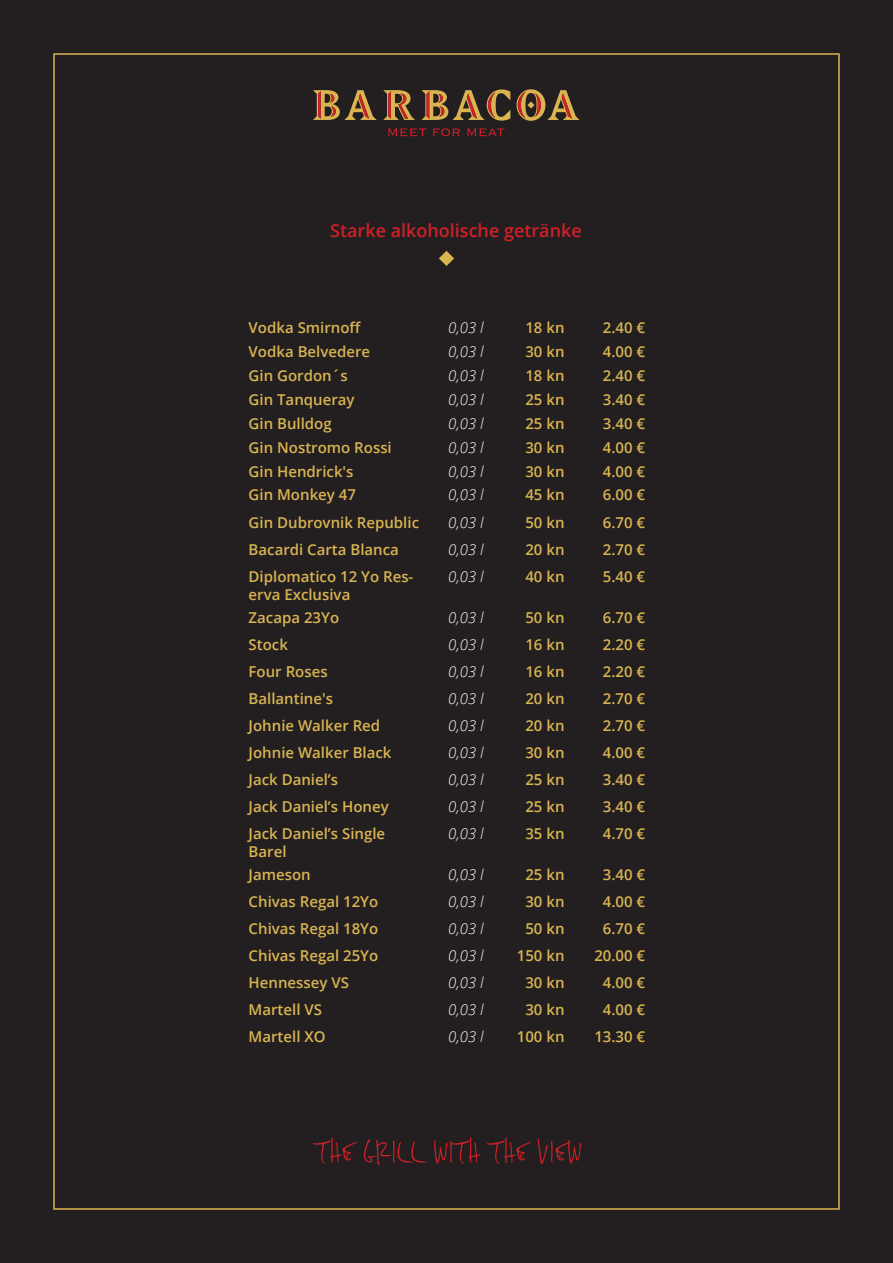
<style>
.page{position:relative;width:893px;height:1263px;background:#fff}
.page>*{position:absolute;margin:0;border:0;box-sizing:border-box;transform-origin:0 0}
.t1{font:600 18px "Open Sans";color:#d02028}
.t2{font:600 15px/18px "Open Sans";color:#d9b451}
.t3{font:italic 300 15px "Open Sans";color:#fff}
</style>
<div class="page">
<div style="left:0;top:0;width:893px;height:1262px;background:#231f20"></div>
<svg style="left:388px;top:128px;width:116px;height:8px"></svg>
<svg style="left:313px;top:89px;width:266px;height:32px"></svg>
<svg style="left:313px;top:1137px;width:269px;height:28px"></svg>
<svg style="left:439px;top:251px;width:15px;height:15px"></svg>
<p class="t1" style="left:330px;top:218px;width:253px">Starke alkoholische getränke</p>
<p class="t2" style="left:249px;top:318px;width:114px">Vodka Smirnoff</p>
<p class="t3" style="left:448px;top:317px;width:37px">0,03 l</p>
<p class="t2" style="left:525px;top:318px;width:41px">18 kn</p>
<p class="t2" style="left:603px;top:318px;width:44px">2.40 €</p>
<p class="t2" style="left:249px;top:342px;width:123px">Vodka Belvedere</p>
<p class="t3" style="left:448px;top:341px;width:37px">0,03 l</p>
<p class="t2" style="left:525px;top:342px;width:41px">30 kn</p>
<p class="t2" style="left:603px;top:342px;width:44px">4.00 €</p>
<p class="t2" style="left:249px;top:366px;width:101px">Gin Gordon´s</p>
<p class="t3" style="left:448px;top:365px;width:37px">0,03 l</p>
<p class="t2" style="left:525px;top:366px;width:41px">18 kn</p>
<p class="t2" style="left:603px;top:366px;width:44px">2.40 €</p>
<p class="t2" style="left:249px;top:391px;width:107px">Gin Tanqueray</p>
<p class="t3" style="left:448px;top:390px;width:37px">0,03 l</p>
<p class="t2" style="left:525px;top:391px;width:41px">25 kn</p>
<p class="t2" style="left:603px;top:391px;width:44px">3.40 €</p>
<p class="t2" style="left:249px;top:414px;width:85px">Gin Bulldog</p>
<p class="t3" style="left:448px;top:413px;width:37px">0,03 l</p>
<p class="t2" style="left:525px;top:414px;width:41px">25 kn</p>
<p class="t2" style="left:603px;top:414px;width:44px">3.40 €</p>
<p class="t2" style="left:249px;top:438px;width:145px">Gin Nostromo Rossi</p>
<p class="t3" style="left:448px;top:437px;width:37px">0,03 l</p>
<p class="t2" style="left:525px;top:438px;width:41px">30 kn</p>
<p class="t2" style="left:603px;top:438px;width:44px">4.00 €</p>
<p class="t2" style="left:249px;top:462px;width:106px">Gin Hendrick's</p>
<p class="t3" style="left:448px;top:461px;width:37px">0,03 l</p>
<p class="t2" style="left:525px;top:462px;width:41px">30 kn</p>
<p class="t2" style="left:603px;top:462px;width:44px">4.00 €</p>
<p class="t2" style="left:249px;top:486px;width:109px">Gin Monkey 47</p>
<p class="t3" style="left:448px;top:485px;width:37px">0,03 l</p>
<p class="t2" style="left:525px;top:486px;width:41px">45 kn</p>
<p class="t2" style="left:603px;top:486px;width:44px">6.00 €</p>
<p class="t2" style="left:249px;top:513px;width:172px">Gin Dubrovnik Republic</p>
<p class="t3" style="left:448px;top:512px;width:37px">0,03 l</p>
<p class="t2" style="left:525px;top:513px;width:41px">50 kn</p>
<p class="t2" style="left:603px;top:513px;width:44px">6.70 €</p>
<p class="t2" style="left:249px;top:540px;width:152px">Bacardi Carta Blanca</p>
<p class="t3" style="left:448px;top:539px;width:37px">0,03 l</p>
<p class="t2" style="left:525px;top:540px;width:41px">20 kn</p>
<p class="t2" style="left:603px;top:540px;width:44px">2.70 €</p>
<p class="t2" style="left:249px;top:567px;width:166px">Diplomatico 12 Yo Res&shy;erva Exclusiva</p>
<p class="t3" style="left:448px;top:566px;width:37px">0,03 l</p>
<p class="t2" style="left:525px;top:567px;width:41px">40 kn</p>
<p class="t2" style="left:603px;top:567px;width:44px">5.40 €</p>
<p class="t2" style="left:249px;top:608px;width:92px">Zacapa 23Yo</p>
<p class="t3" style="left:448px;top:607px;width:37px">0,03 l</p>
<p class="t2" style="left:525px;top:608px;width:41px">50 kn</p>
<p class="t2" style="left:603px;top:608px;width:44px">6.70 €</p>
<p class="t2" style="left:249px;top:635px;width:41px">Stock</p>
<p class="t3" style="left:448px;top:634px;width:37px">0,03 l</p>
<p class="t2" style="left:525px;top:635px;width:41px">16 kn</p>
<p class="t2" style="left:603px;top:635px;width:44px">2.20 €</p>
<p class="t2" style="left:249px;top:662px;width:81px">Four Roses</p>
<p class="t3" style="left:448px;top:661px;width:37px">0,03 l</p>
<p class="t2" style="left:525px;top:662px;width:41px">16 kn</p>
<p class="t2" style="left:603px;top:662px;width:44px">2.20 €</p>
<p class="t2" style="left:249px;top:689px;width:86px">Ballantine's</p>
<p class="t3" style="left:448px;top:688px;width:37px">0,03 l</p>
<p class="t2" style="left:525px;top:689px;width:41px">20 kn</p>
<p class="t2" style="left:603px;top:689px;width:44px">2.70 €</p>
<p class="t2" style="left:249px;top:716px;width:133px">Johnie Walker Red</p>
<p class="t3" style="left:448px;top:715px;width:37px">0,03 l</p>
<p class="t2" style="left:525px;top:716px;width:41px">20 kn</p>
<p class="t2" style="left:603px;top:716px;width:44px">2.70 €</p>
<p class="t2" style="left:249px;top:743px;width:144px">Johnie Walker Black</p>
<p class="t3" style="left:448px;top:742px;width:37px">0,03 l</p>
<p class="t2" style="left:525px;top:743px;width:41px">30 kn</p>
<p class="t2" style="left:603px;top:743px;width:44px">4.00 €</p>
<p class="t2" style="left:249px;top:770px;width:91px">Jack Daniel’s</p>
<p class="t3" style="left:448px;top:769px;width:37px">0,03 l</p>
<p class="t2" style="left:525px;top:770px;width:41px">25 kn</p>
<p class="t2" style="left:603px;top:770px;width:44px">3.40 €</p>
<p class="t2" style="left:249px;top:797px;width:142px">Jack Daniel’s Honey</p>
<p class="t3" style="left:448px;top:796px;width:37px">0,03 l</p>
<p class="t2" style="left:525px;top:797px;width:41px">25 kn</p>
<p class="t2" style="left:603px;top:797px;width:44px">3.40 €</p>
<p class="t2" style="left:249px;top:824px;width:138px">Jack Daniel’s Single<br>Barel</p>
<p class="t3" style="left:448px;top:823px;width:37px">0,03 l</p>
<p class="t2" style="left:525px;top:824px;width:41px">35 kn</p>
<p class="t2" style="left:603px;top:824px;width:44px">4.70 €</p>
<p class="t2" style="left:249px;top:865px;width:64px">Jameson</p>
<p class="t3" style="left:448px;top:864px;width:37px">0,03 l</p>
<p class="t2" style="left:525px;top:865px;width:41px">25 kn</p>
<p class="t2" style="left:603px;top:865px;width:44px">3.40 €</p>
<p class="t2" style="left:249px;top:892px;width:131px">Chivas Regal 12Yo</p>
<p class="t3" style="left:448px;top:891px;width:37px">0,03 l</p>
<p class="t2" style="left:525px;top:892px;width:41px">30 kn</p>
<p class="t2" style="left:603px;top:892px;width:44px">4.00 €</p>
<p class="t2" style="left:249px;top:919px;width:131px">Chivas Regal 18Yo</p>
<p class="t3" style="left:448px;top:918px;width:37px">0,03 l</p>
<p class="t2" style="left:525px;top:919px;width:41px">50 kn</p>
<p class="t2" style="left:603px;top:919px;width:44px">6.70 €</p>
<p class="t2" style="left:249px;top:946px;width:131px">Chivas Regal 25Yo</p>
<p class="t3" style="left:448px;top:945px;width:37px">0,03 l</p>
<p class="t2" style="left:517px;top:946px;width:49px">150 kn</p>
<p class="t2" style="left:594px;top:946px;width:52px">20.00 €</p>
<p class="t2" style="left:249px;top:973px;width:102px">Hennessey VS</p>
<p class="t3" style="left:448px;top:972px;width:37px">0,03 l</p>
<p class="t2" style="left:525px;top:973px;width:41px">30 kn</p>
<p class="t2" style="left:603px;top:973px;width:44px">4.00 €</p>
<p class="t2" style="left:249px;top:1000px;width:75px">Martell VS</p>
<p class="t3" style="left:448px;top:999px;width:37px">0,03 l</p>
<p class="t2" style="left:525px;top:1000px;width:41px">30 kn</p>
<p class="t2" style="left:603px;top:1000px;width:44px">4.00 €</p>
<p class="t2" style="left:249px;top:1027px;width:78px">Martell XO</p>
<p class="t3" style="left:448px;top:1026px;width:37px">0,03 l</p>
<p class="t2" style="left:517px;top:1027px;width:49px">100 kn</p>
<p class="t2" style="left:594px;top:1027px;width:52px">13.30 €</p>
</div>
